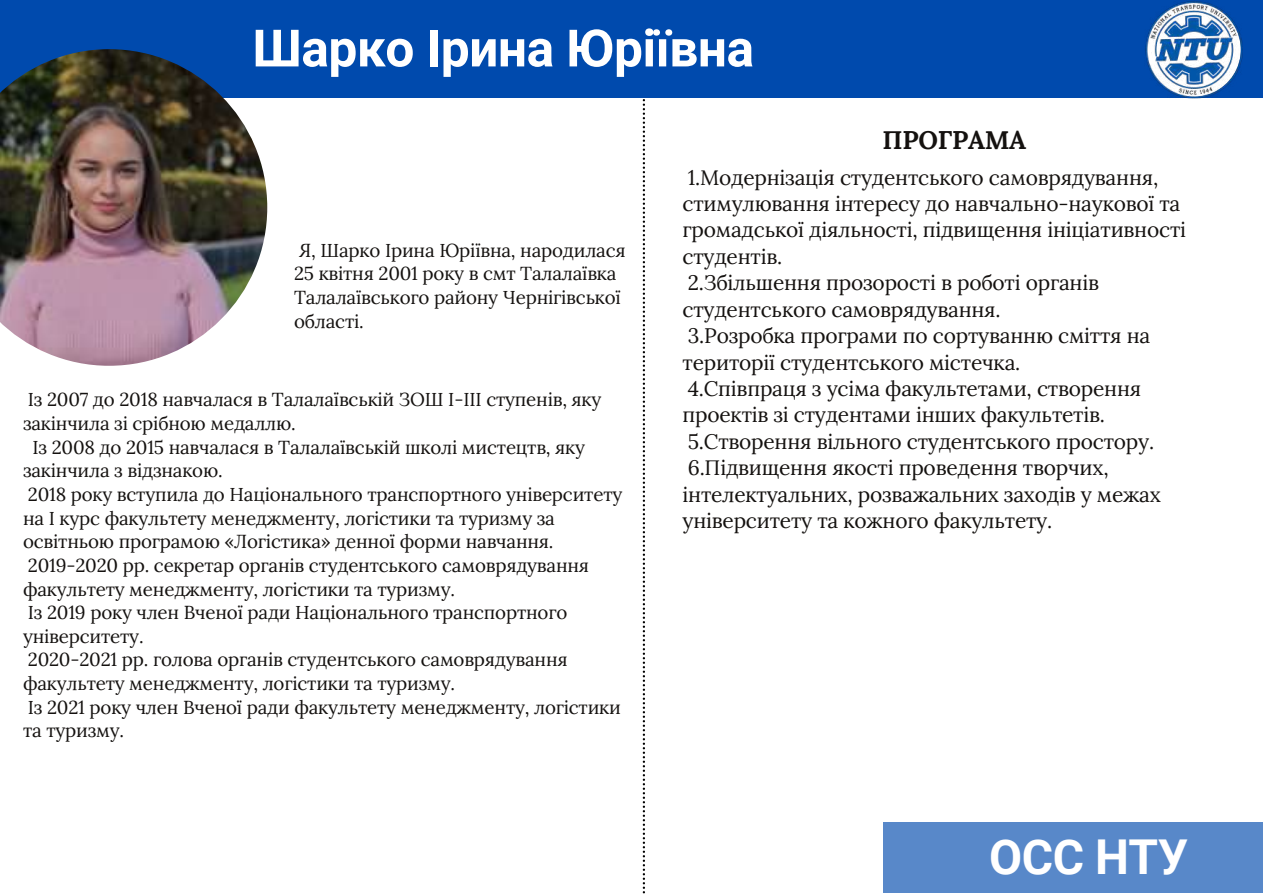
<style>
.page{position:relative;width:1263px;height:894px;background:#fff}
.page>*{position:absolute;margin:0;border:0;box-sizing:border-box;transform-origin:0 0}
.t1{font:700 51.45px "Roboto";letter-spacing:-.01em;color:#fff}
.t2{font:700 48px "Roboto";letter-spacing:-.01em;color:#fff}
.t3{font:700 25.5px "Lora";letter-spacing:-.01em;color:#14110f}
.t4{font:21px/26.4px "Lora";letter-spacing:-.01em;color:#14110f}
.t5{font:18.75px/23.5px "Lora";letter-spacing:-.01em;color:#14110f}
</style>
<div class="page">
<div style="left:0;top:0;width:1263px;height:98px;background:#004aad"></div>
<svg style="left:643px;top:99px;width:2px;height:794px"></svg>
<img style="left:1145px;top:1px;width:98px;height:98px">
<div style="left:883px;top:821px;width:380px;height:71px;background:#5888c9"></div>
<img style="left:0;top:49px;width:267px;height:316px">
<h1 class="t1" style="left:252px;top:19px;width:503px">Шарко Ірина Юріївна</h1>
<h3 class="t3" style="left:882px;top:124px;width:145px">ПРОГРАМА</h3>
<p class="t5" style="left:294px;top:238px;width:333px">Я, Шарко Ірина Юріївна, народилася<br>25 квітня 2001 року в смт Талалаївка<br>Талалаївського району Чернігівської області.</p>
<p class="t5" style="left:28px;top:388px;width:575px">Із 2007 до 2018 навчалася в Талалаївській ЗОШ І-ІІІ ступенів, яку</p>
<p class="t5" style="left:23px;top:411px;width:274px">закінчила зі срібною медаллю.</p>
<p class="t5" style="left:33px;top:435px;width:554px">Із 2008 до 2015 навчалася в Талалаївській школі мистецтв, яку</p>
<p class="t5" style="left:23px;top:458px;width:201px">закінчила з відзнакою.</p>
<p class="t5" style="left:28px;top:482px;width:596px">2018 року вступила до Національного транспортного університету</p>
<p class="t5" style="left:23px;top:506px;width:533px">на І курс факультету менеджменту, логістики та туризму за</p>
<p class="t5" style="left:23px;top:529px;width:532px">освітньою програмою «Логістика» денної форми навчання.</p>
<p class="t5" style="left:28px;top:553px;width:563px">2019-2020 рр. секретар органів студентського самоврядування</p>
<p class="t5" style="left:23px;top:576px;width:434px">факультету менеджменту, логістики та туризму.</p>
<p class="t5" style="left:28px;top:600px;width:541px">Із 2019 року член Вченої ради Національного транспортного</p>
<p class="t5" style="left:23px;top:624px;width:122px">університету.</p>
<p class="t5" style="left:28px;top:647px;width:541px">2020-2021 рр. голова органів студентського самоврядування</p>
<p class="t5" style="left:23px;top:671px;width:434px">факультету менеджменту, логістики та туризму.</p>
<p class="t5" style="left:28px;top:695px;width:595px">Із 2021 року член Вченої ради факультету менеджменту, логістики</p>
<p class="t5" style="left:23px;top:718px;width:103px">та туризму.</p>
<p class="t4" style="left:682px;top:164px;width:505px">1.Модернізація студентського самоврядування, стимулювання інтересу до навчально-наукової та громадської діяльності, підвищення ініціативності студентів.<br>2.Збільшення прозорості в роботі органів студентського самоврядування.<br>3.Розробка програми по сортуванню сміття на території студентського містечка.<br>4.Співпраця з усіма факультетами, створення проектів зі студентами інших факультетів.<br>5.Створення вільного студентського простору.<br>6.Підвищення якості проведення творчих, інтелектуальних, розважальних заходів у межах університету та кожного факультету.</p>
<h2 class="t2" style="left:989px;top:829px;width:201px">ОСС НТУ</h2>
</div>
